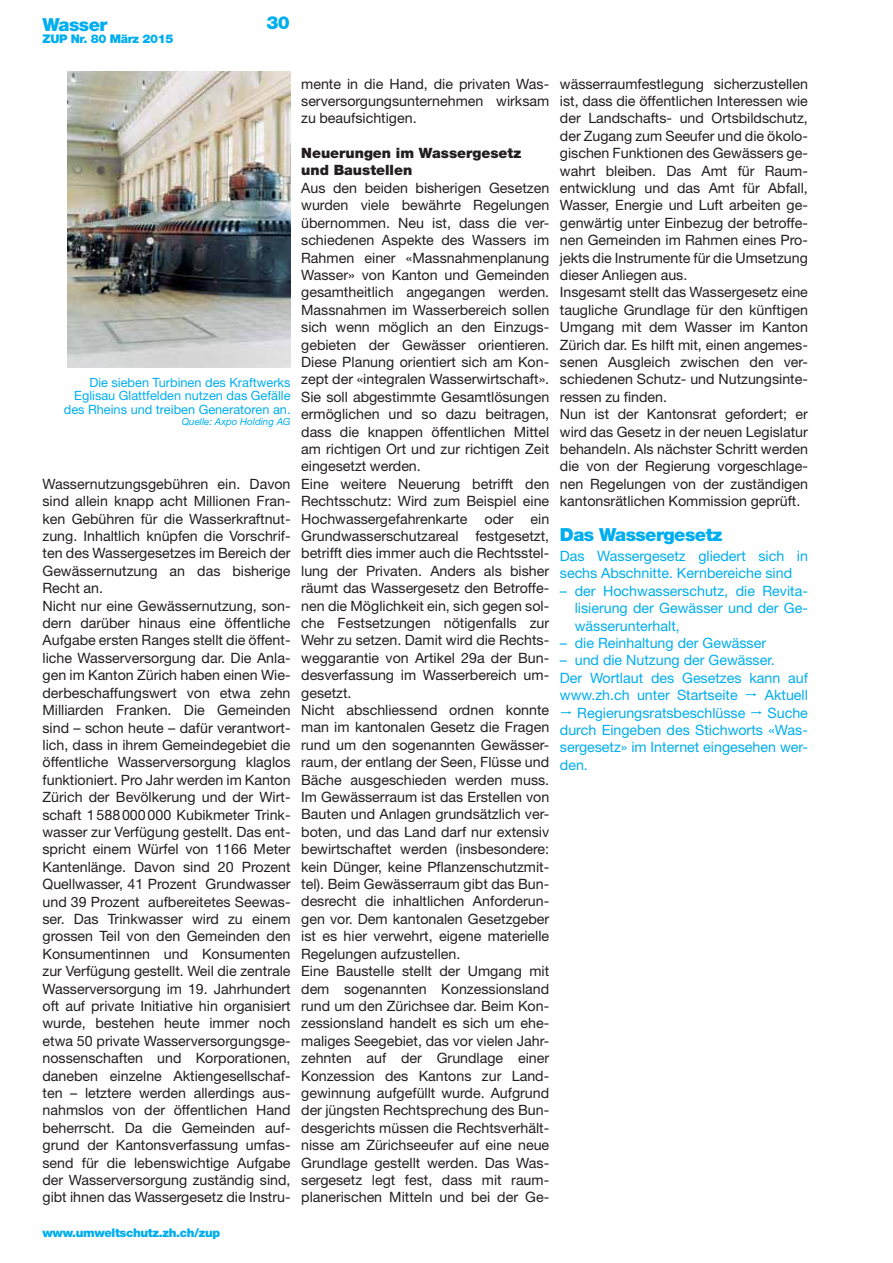
<style>
.page{position:relative;width:893px;height:1263px;background:#fff}
.page>*{position:absolute;margin:0;border:0;box-sizing:border-box;transform-origin:0 0}
.t1{font:900 18px "Helvetica Neue LT Std";letter-spacing:-.03em;color:#00aeef}
.t2{font:14.25px/17.4px "Helvetica Neue LT Std";color:#231f20}
.t3{font:14.25px/17.4px "Helvetica Neue LT Std";color:#00aeef}
.t4{font:900 14.25px/17.2px "Helvetica Neue LT Std";color:#231f20}
.t5{font:12.75px/13.5px "Helvetica Neue LT Std";color:#00aeef;text-align:right}
.t6{font:900 12px "Helvetica Neue LT Std";letter-spacing:-.03em;color:#00aeef}
.t7{font:italic 9.75px "Helvetica Neue LT Std";color:#00aeef}
</style>
<div class="page">
<img style="left:67px;top:71px;width:224px;height:296px">
<p class="t1" style="left:43px;top:18px;width:66px">Wasser</p>
<p class="t1" style="left:266px;top:12px;width:25px">30</p>
<p class="t6" style="left:43px;top:35px;width:133px">ZUP Nr. 80 März 2015</p>
<p class="t5" style="left:64px;top:377px;width:228px">Die sieben Turbinen des Kraftwerks<br>Eglisau Glattfelden nutzen das Gefälle des Rheins und treiben Generatoren an.</p>
<p class="t7" style="left:182px;top:418px;width:110px">Quelle: Axpo Holding AG</p>
<p class="t2" style="left:43px;top:477px;width:250px">Wassernutzungsgebühren ein. Davon sind allein knapp acht Millionen Fran&shy;ken Gebühren für die Wasserkraftnut&shy;zung. Inhaltlich knüpfen die Vorschrif&shy;ten des Wassergesetzes im Bereich der Gewässernutzung an das bisherige Recht an.<br>Nicht nur eine Gewässernutzung, son&shy;dern darüber hinaus eine öffentliche Aufgabe ersten Ranges stellt die öffent&shy;liche Wasserversorgung dar. Die Anla&shy;gen im Kanton Zürich haben einen Wie&shy;derbeschaffungswert von etwa zehn Milliarden Franken. Die Gemeinden sind – schon heute – dafür verantwort&shy;lich, dass in ihrem Gemeindegebiet die öffentliche Wasserversorgung klaglos funktioniert. Pro Jahr werden im Kanton Zürich der Bevölkerung und der Wirt&shy;schaft 1 588 000 000 Kubikmeter Trink&shy;wasser zur Verfügung gestellt. Das ent&shy;spricht einem Würfel von 1166 Meter Kantenlänge. Davon sind 20 Prozent Quellwasser, 41 Prozent Grundwasser und 39 Prozent aufbereitetes Seewas&shy;ser. Das Trinkwasser wird zu einem grossen Teil von den Gemeinden den Konsumentinnen und Konsumenten zur Verfügung gestellt. Weil die zentrale Wasserversorgung im 19. Jahrhundert oft auf private Initiative hin organisiert wurde, bestehen heute immer noch etwa 50 private Wasserversorgungsge&shy;nossenschaften und Korporationen, daneben einzelne Aktiengesellschaf&shy;ten – letztere werden allerdings aus&shy;nahmslos von der öffentlichen Hand beherrscht. Da die Gemeinden auf&shy;grund der Kantonsverfassung umfas&shy;send für die lebenswichtige Aufgabe der Wasserversorgung zuständig sind, gibt ihnen das Wassergesetz die Instru-</p>
<p class="t6" style="left:43px;top:1228px;width:179px">www.umweltschutz.zh.ch/zup</p>
<p class="t2" style="left:301px;top:77px;width:250px;text-align:justify">mente in die Hand, die privaten Was&shy;serversorgungsunternehmen wirksam zu beaufsichtigen.</p>
<p class="t4" style="left:301px;top:146px;width:222px">Neuerungen im Wassergesetz und Baustellen</p>
<p class="t2" style="left:301px;top:181px;width:250px">Aus den beiden bisherigen Gesetzen wurden viele bewährte Regelungen übernommen. Neu ist, dass die ver&shy;schiedenen Aspekte des Wassers im Rahmen einer «Massnahmenplanung Wasser» von Kanton und Gemeinden gesamtheitlich angegangen werden.<br>Massnahmen im Wasserbereich sollen sich wenn möglich an den Einzugs&shy;gebieten der Gewässer orientieren.<br>Diese Planung orientiert sich am Kon&shy;zept der «integralen Wasserwirtschaft».<br>Sie soll abgestimmte Gesamtlösungen ermöglichen und so dazu beitragen, dass die knappen öffentlichen Mittel am richtigen Ort und zur richtigen Zeit eingesetzt werden.<br>Eine weitere Neuerung betrifft den Rechtsschutz: Wird zum Beispiel eine Hochwassergefahrenkarte oder ein Grundwasserschutzareal festgesetzt, betrifft dies immer auch die Rechtsstel&shy;lung der Privaten. Anders als bisher räumt das Wassergesetz den Betroffe&shy;nen die Möglichkeit ein, sich gegen sol&shy;che Festsetzungen nötigenfalls zur Wehr zu setzen. Damit wird die Rechts&shy;weggarantie von Artikel 29a der Bun&shy;desverfassung im Wasserbereich um&shy;gesetzt.<br>Nicht abschliessend ordnen konnte man im kantonalen Gesetz die Fragen rund um den sogenannten Gewässer&shy;raum, der entlang der Seen, Flüsse und Bäche ausgeschieden werden muss.<br>Im Gewässerraum ist das Erstellen von Bauten und Anlagen grundsätzlich ver&shy;boten, und das Land darf nur extensiv bewirtschaftet werden (insbesondere: kein Dünger, keine Pflanzenschutzmit&shy;tel). Beim Gewässerraum gibt das Bun&shy;desrecht die inhaltlichen Anforderun&shy;gen vor. Dem kantonalen Gesetzgeber ist es hier verwehrt, eigene materielle Regelungen aufzustellen.<br>Eine Baustelle stellt der Umgang mit dem sogenannten Konzessionsland rund um den Zürichsee dar. Beim Kon&shy;zessionsland handelt es sich um ehe&shy;maliges Seegebiet, das vor vielen Jahr&shy;zehnten auf der Grundlage einer Konzession des Kantons zur Land&shy;gewinnung aufgefüllt wurde. Aufgrund der jüngsten Rechtsprechung des Bun&shy;desgerichts müssen die Rechtsverhält&shy;nisse am Zürichseeufer auf eine neue Grundlage gestellt werden. Das Was&shy;sergesetz legt fest, dass mit raum&shy;planerischen Mitteln und bei der Ge-</p>
<p class="t2" style="left:560px;top:77px;width:250px">wässerraumfestlegung sicherzustellen ist, dass die öffentlichen Interessen wie der Landschafts- und Ortsbildschutz, der Zugang zum Seeufer und die ökolo&shy;gischen Funktionen des Gewässers ge&shy;wahrt bleiben. Das Amt für Raum&shy;entwicklung und das Amt für Abfall, Wasser, Energie und Luft arbeiten ge&shy;genwärtig unter Einbezug der betroffe&shy;nen Gemeinden im Rahmen eines Pro&shy;jekts die Instrumente für die Umsetzung dieser Anliegen aus.<br>Insgesamt stellt das Wassergesetz eine taugliche Grundlage für den künftigen Umgang mit dem Wasser im Kanton Zürich dar. Es hilft mit, einen angemes&shy;senen Ausgleich zwischen den ver&shy;schiedenen Schutz- und Nutzungsinte&shy;ressen zu finden.<br>Nun ist der Kantonsrat gefordert; er wird das Gesetz in der neuen Legislatur behandeln. Als nächster Schritt werden die von der Regierung vorgeschlage&shy;nen Regelungen von der zuständigen kantonsrätlichen Kommission geprüft.</p>
<p class="t1" style="left:560px;top:528px;width:164px">Das Wassergesetz</p>
<p class="t3" style="left:560px;top:549px;width:250px">Das Wassergesetz gliedert sich in sechs Abschnitte. Kernbereiche sind</p>
<p class="t3" style="left:575px;top:584px;width:235px;text-align:justify;text-indent:-15px">– der Hochwasserschutz, die Revita&shy;lisierung der Gewässer und der Ge&shy;wässerunterhalt,</p>
<p class="t3" style="left:560px;top:636px;width:208px">– die Reinhaltung der Gewässer</p>
<p class="t3" style="left:560px;top:653px;width:250px">– und die Nutzung der Gewässer.<br>Der Wortlaut des Gesetzes kann auf www.zh.ch unter Startseite ● Aktuell</p>
<p class="t3" style="left:560px;top:705px;width:250px;text-align:justify">● Regierungsratsbeschlüsse ● Suche durch Eingeben des Stichworts «Was&shy;sergesetz» im Internet eingesehen wer&shy;den.</p>
</div>
